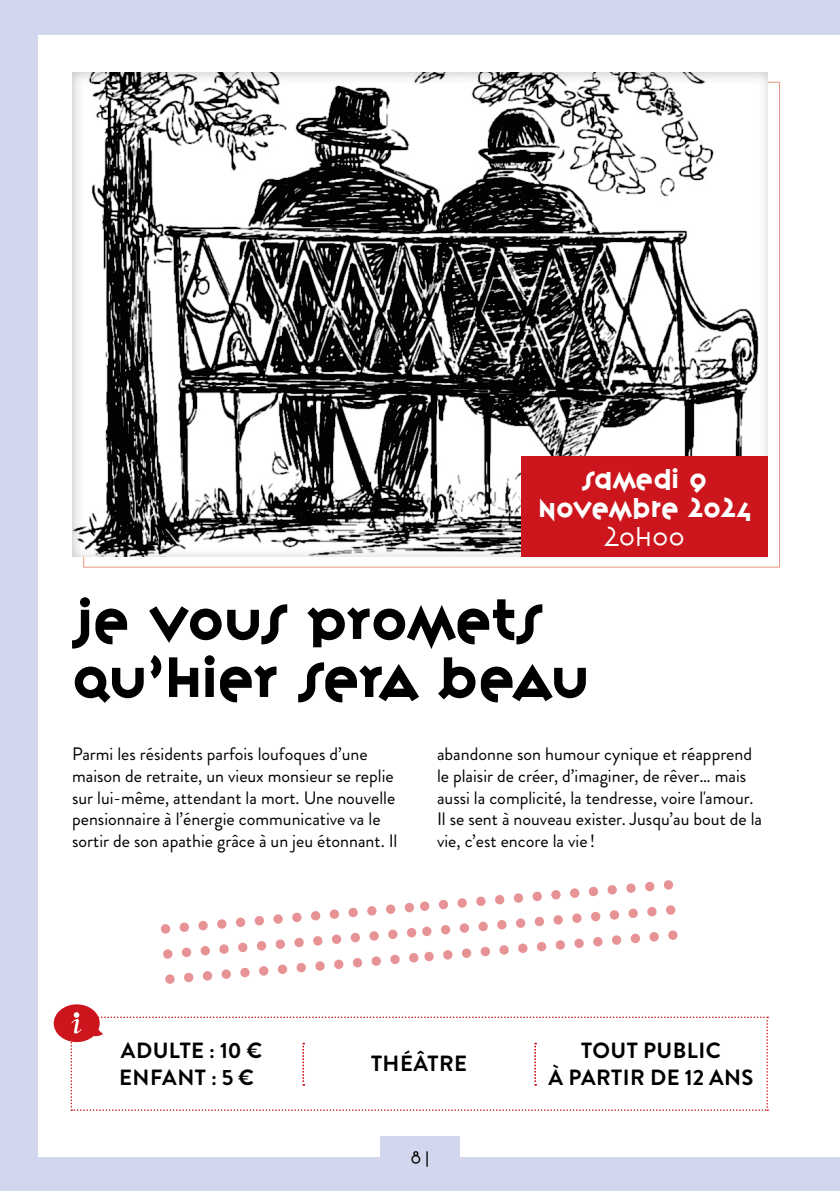
<style>
.page{position:relative;width:840px;height:1191px;background:#fff}
.page>*{position:absolute;margin:0;border:0;box-sizing:border-box;transform-origin:0 0}
.t1{font:50px/58px "Variex OT";color:#000}
.t2{font:24px/28.8px "Variex OT";color:#fff;text-align:center}
.t3{font:300 24px "Variex OT";color:#fff}
.t4{font:700 22px/26.4px "Brandon Grotesque";letter-spacing:.02em;color:#000}
.t5{font:18px/21.6px "Brandon Grotesque";color:#000}
.t6{font:300 16px "Variex OT";color:#000}
</style>
<div class="page">
<div style="left:0;top:0;width:839px;height:1191px;background:#d3d7ee"></div>
<div style="left:39px;top:36px;width:800px;height:1121px;background:#fff"></div>
<div style="left:380px;top:1136px;width:79px;height:55px;background:#d3d7ee"></div>
<div style="left:71px;top:68px;width:698px;height:490px;background:#000;opacity:.25"></div>
<div style="left:521px;top:456px;width:246px;height:101px;background:#cc151c"></div>
<svg style="left:54px;top:1004px;width:713px;height:106px"></svg>
<svg style="left:161px;top:880px;width:517px;height:104px"></svg>
<h2 class="t2" style="left:538px;top:463px;width:214px">SAMEDI 9<br>NOVEMBRE 2024</h2>
<h2 class="t3" style="left:604px;top:520px;width:82px">20h00</h2>
<h1 class="t1" style="left:72px;top:588px;width:518px">JE VOUS PROMETS<br>QU’HIER SERA BEAU</h1>
<p class="t5" style="left:72px;top:743px;width:327px">Parmi les résidents parfois loufoques d’une maison de retraite, un vieux monsieur se replie sur lui-même, attendant la mort. Une nouvelle pensionnaire à l’énergie communicative va le sortir de son apathie grâce à un jeu étonnant. Il</p>
<p class="t5" style="left:437px;top:743px;width:326px">abandonne son humour cynique et réapprend le plaisir de créer, d’imaginer, de rêver… mais aussi la complicité, la tendresse, voire l'amour.<br>Il se sent à nouveau exister. Jusqu’au bout de la vie, c’est encore la vie !</p>
<p class="t4" style="left:119px;top:1037px;width:144px">ADULTE : 10 €<br>ENFANT : 5 €</p>
<p class="t4" style="left:371px;top:1051px;width:97px">THÉÂTRE</p>
<p class="t4" style="left:548px;top:1037px;width:206px;text-align:center">TOUT PUBLIC<br>À PARTIR DE 12 ANS</p>
<p class="t6" style="left:410px;top:1146px;width:21px">8|</p>
</div>
